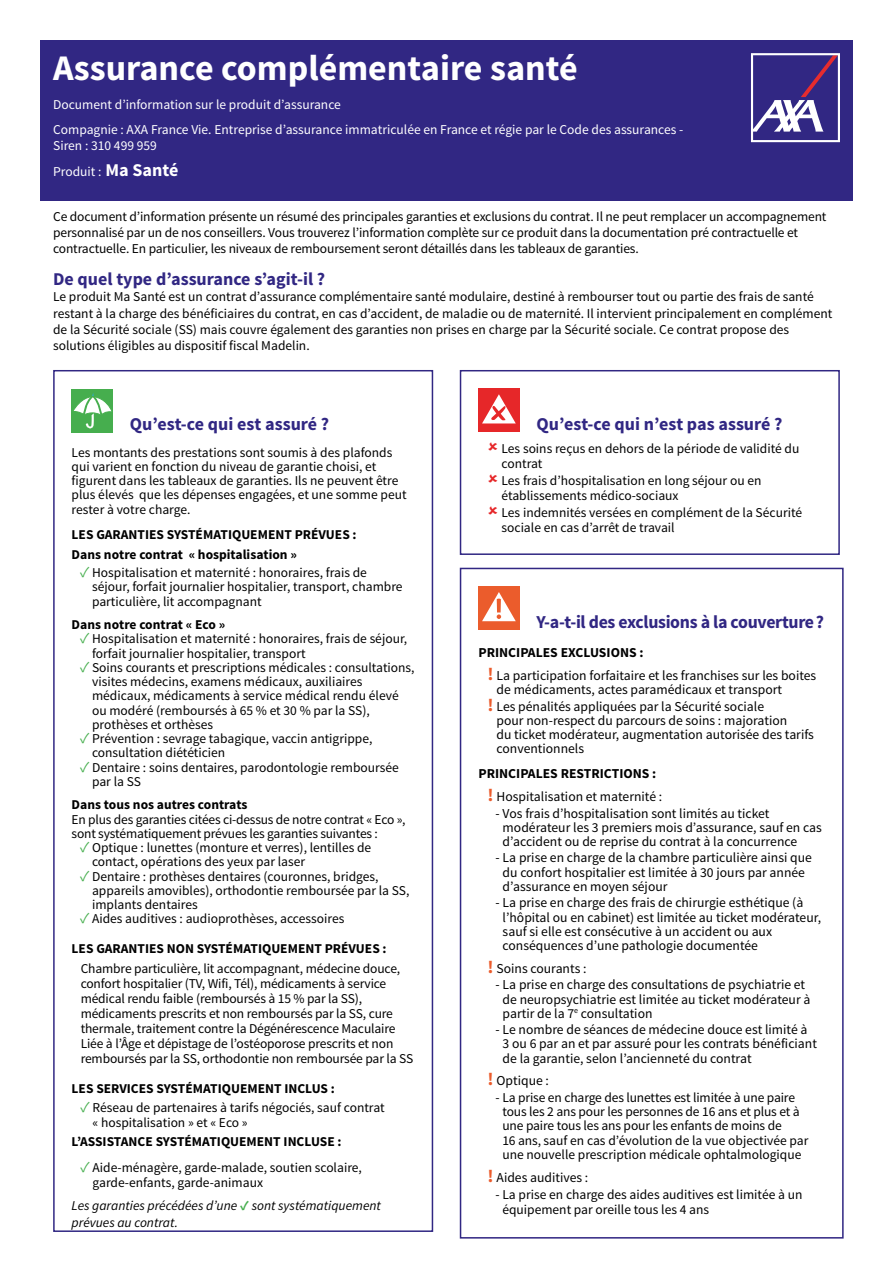
<style>
.page{position:relative;width:893px;height:1263px;background:#fff}
.page>*{position:absolute;margin:0;border:0;box-sizing:border-box;transform-origin:0 0}
.t1{font:700 36px "Source Sans Pro";color:#fff}
.t2{font:700 18.15px "Source Sans Pro";letter-spacing:-.02em;color:#312783}
.t3{font:700 18px "Source Sans Pro";color:#312783}
.t4{font:13.65px/14.2px "Source Sans Pro";color:#000}
.t5{font:13.5px/14.2px "Source Sans Pro";color:#000}
.t6{font:700 13.5px/19.2px "Source Sans Pro";color:#000}
.t7{font:13.5px/24.8px "Source Sans Pro";color:#fff}
.t8{font:italic 13.5px/16.2px "Source Sans Pro";color:#000}
.s1{font-weight:700;font-size:18px}
.s2{font-size:15px;color:#46ae4e}
.s3{font-weight:700;font-style:normal;color:#46ae4e}
.s4{font-weight:700}
.s5{font-weight:700;font-size:18.15px;color:#eb5c2c}
</style>
<div class="page">
<div style="left:40px;top:40px;width:813px;height:161px;background:#312783"></div>
<svg style="left:751px;top:53px;width:89px;height:89px"></svg>
<div style="left:53px;top:370px;width:380px;height:862px;border:2px solid #312783"></div>
<div style="left:460px;top:370px;width:380px;height:185px;border:2px solid #312783"></div>
<div style="left:460px;top:568px;width:384px;height:670px;border:2px solid #312783"></div>
<div style="left:72px;top:389px;width:41px;height:44px;background:#46ae4e"></div>
<svg style="left:73px;top:393px;width:39px;height:35px"></svg>
<div style="left:478px;top:388px;width:41px;height:44px;background:#e62729"></div>
<svg style="left:482px;top:394px;width:34px;height:29px"></svg>
<div style="left:478px;top:586px;width:41px;height:43px;background:#eb5c2c"></div>
<svg style="left:482px;top:592px;width:34px;height:29px"></svg>
<h1 class="t1" style="left:53px;top:45px;width:526px">Assurance complémentaire santé</h1>
<p class="t7" style="left:53px;top:92px;width:632px">Document d’information sur le produit d’assurance<br>Compagnie : AXA France Vie. Entreprise d’assurance immatriculée en France et régie par le Code des assurances -</p>
<p class="t7" style="left:53px;top:133px;width:127px;line-height:25.8px">Siren : 310 499 959<br>Produit : <span class="s1">Ma Santé</span></p>
<p class="t5" style="left:53px;top:208px;width:775px;line-height:16.2px">Ce document d’information présente un résumé des principales garanties et exclusions du contrat. Il ne peut remplacer un accompagnement personnalisé par un de nos conseillers. Vous trouverez l’information complète sur ce produit dans la documentation pré contractuelle et contractuelle. En particulier, les niveaux de remboursement seront détaillés dans les tableaux de garanties.</p>
<h3 class="t3" style="left:53px;top:268px;width:274px">De quel type d’assurance s’agit-il ?</h3>
<p class="t5" style="left:53px;top:289px;width:781px;line-height:16.2px">Le produit Ma Santé est un contrat d’assurance complémentaire santé modulaire, destiné à rembourser tout ou partie des frais de santé restant à la charge des bénéficiaires du contrat, en cas d’accident, de maladie ou de maternité. Il intervient principalement en complément de la Sécurité sociale (SS) mais couvre également des garanties non prises en charge par la Sécurité sociale. Ce contrat propose des solutions éligibles au dispositif fiscal Madelin.</p>
<h3 class="t3" style="left:130px;top:412px;width:201px">Qu’est-ce qui est assuré ?</h3>
<p class="t5" style="left:72px;top:445px;width:336px">Les montants des prestations sont soumis à des plafonds qui varient en fonction du niveau de garantie choisi, et figurent dans les tableaux de garanties. Ils ne peuvent être plus élevés que les dépenses engagées, et une somme peut rester à votre charge.</p>
<p class="t6" style="left:72px;top:526px;width:287px">LES GARANTIES SYSTÉMATIQUEMENT PRÉVUES :<br>Dans notre contrat « hospitalisation »</p>
<p class="t5" style="left:92px;top:566px;width:312px;text-indent:-12px"><span class="s2">✓</span> Hospitalisation et maternité : honoraires, frais de séjour, forfait journalier hospitalier, transport, chambre particulière, lit accompagnant</p>
<p class="t6" style="left:72px;top:615px;width:155px">Dans notre contrat « Eco »</p>
<p class="t5" style="left:92px;top:632px;width:317px;text-indent:-12px"><span class="s2">✓</span> Hospitalisation et maternité : honoraires, frais de séjour, forfait journalier hospitalier, transport</p>
<p class="t5" style="left:92px;top:660px;width:324px;text-indent:-12px"><span class="s2">✓</span> Soins courants et prescriptions médicales : consultations, visites médecins, examens médicaux, auxiliaires médicaux, médicaments à service médical rendu élevé ou modéré (remboursés à 65 % et 30 % par la SS), prothèses et orthèses</p>
<p class="t5" style="left:92px;top:732px;width:282px;text-indent:-12px"><span class="s2">✓</span> Prévention : sevrage tabagique, vaccin antigrippe, consultation diététicien</p>
<p class="t5" style="left:92px;top:760px;width:308px;text-indent:-12px"><span class="s2">✓</span> Dentaire : soins dentaires, parodontologie remboursée par la SS</p>
<p class="t6" style="left:72px;top:796px;width:177px">Dans tous nos autres contrats</p>
<p class="t5" style="left:72px;top:812px;width:335px">En plus des garanties citées ci-dessus de notre contrat « Eco », sont systématiquement prévues les garanties suivantes :</p>
<p class="t5" style="left:92px;top:841px;width:281px;text-indent:-12px"><span class="s2">✓</span> Optique : lunettes (monture et verres), lentilles de contact, opérations des yeux par laser</p>
<p class="t5" style="left:92px;top:869px;width:319px;text-indent:-12px"><span class="s2">✓</span> Dentaire : prothèses dentaires (couronnes, bridges, appareils amovibles), orthodontie remboursée par la SS, implants dentaires</p>
<p class="t5" style="left:80px;top:912px;width:266px"><span class="s2">✓</span> Aides auditives : audioprothèses, accessoires</p>
<p class="t6" style="left:72px;top:940px;width:317px">LES GARANTIES NON SYSTÉMATIQUEMENT PRÉVUES :</p>
<p class="t5" style="left:81px;top:961px;width:334px;line-height:15px">Chambre particulière, lit accompagnant, médecine douce, confort hospitalier (TV, Wifi, Tél), médicaments à service médical rendu faible (remboursés à 15 % par la SS), médicaments prescrits et non remboursés par la SS, cure thermale, traitement contre la Dégénérescence Maculaire Liée à l’Âge et dépistage de l’ostéoporose prescrits et non remboursés par la SS, orthodontie non remboursée par la SS</p>
<p class="t6" style="left:72px;top:1079px;width:265px">LES SERVICES SYSTÉMATIQUEMENT INCLUS :</p>
<p class="t5" style="left:93px;top:1100px;width:294px;line-height:15px;text-indent:-12px"><span class="s2">✓</span> Réseau de partenaires à tarifs négociés, sauf contrat « hospitalisation » et « Eco »</p>
<p class="t6" style="left:72px;top:1132px;width:271px">L’ASSISTANCE SYSTÉMATIQUEMENT INCLUSE :</p>
<p class="t5" style="left:93px;top:1160px;width:271px;line-height:15px;text-indent:-12px"><span class="s2">✓</span> Aide-ménagère, garde-malade, soutien scolaire, garde-enfants, garde-animaux</p>
<p class="t8" style="left:72px;top:1198px;width:311px">Les garanties précédées d’une <span class="s3">✓</span> sont systématiquement prévues au contrat.</p>
<h3 class="t3" style="left:536px;top:412px;width:248px">Qu’est-ce qui n’est pas assuré ?</h3>
<p class="t5" style="left:501px;top:441px;width:299px;line-height:15px">Les soins reçus en dehors de la période de validité du contrat</p>
<p class="t5" style="left:501px;top:473px;width:261px;line-height:15px">Les frais d’hospitalisation en long séjour ou en établissements médico-sociaux</p>
<p class="t5" style="left:501px;top:506px;width:302px;line-height:15px">Les indemnités versées en complément de la Sécurité sociale en cas d’arrêt de travail</p>
<h2 class="t2" style="left:536px;top:610px;width:289px">Y-a-t-il des exclusions à la couverture?</h2>
<p class="t4" style="left:488px;top:641px;width:330px;line-height:22.8px;text-indent:-9px"><span class="s4">PRINCIPALES EXCLUSIONS :<br></span><span class="s5">!</span> La participation forfaitaire et les franchises sur les boites</p>
<p class="t4" style="left:488px;top:682px;width:296px;line-height:16.4px;text-indent:9px">de médicaments, actes paramédicaux et transport <span class="s5">!</span> Les pénalités appliquées par la Sécurité sociale</p>
<p class="t4" style="left:497px;top:713px;width:319px">pour non-respect du parcours de soins : majoration<br>du ticket modérateur, augmentation autorisée des tarifs conventionnels</p>
<p class="t4" style="left:488px;top:763px;width:176px;line-height:22.8px;text-indent:-9px"><span class="s4">PRINCIPALES RESTRICTIONS : </span><span class="s5">!</span> Hospitalisation et maternité :</p>
<p class="t4" style="left:503px;top:806px;width:321px;text-indent:-7px">- Vos frais d’hospitalisation sont limités au ticket modérateur les 3 premiers mois d’assurance, sauf en cas d’accident ou de reprise du contrat à la concurrence</p>
<p class="t4" style="left:503px;top:851px;width:311px;text-indent:-7px">- La prise en charge de la chambre particulière ainsi que du confort hospitalier est limitée à 30 jours par année d’assurance en moyen séjour</p>
<p class="t4" style="left:503px;top:896px;width:320px;text-indent:-7px">- La prise en charge des frais de chirurgie esthétique (à l’hôpital ou en cabinet) est limitée au ticket modérateur, sauf si elle est consécutive à un accident ou aux conséquences d’une pathologie documentée</p>
<p class="t4" style="left:488px;top:961px;width:101px"><span class="s5">!</span> Soins courants :</p>
<p class="t4" style="left:503px;top:978px;width:309px;text-indent:-7px">- La prise en charge des consultations de psychiatrie et de neuropsychiatrie est limitée au ticket modérateur à partir de la 7<sup>e</sup> consultation</p>
<p class="t4" style="left:503px;top:1023px;width:316px;text-indent:-7px">- Le nombre de séances de médecine douce est limité à<br>3 ou 6 par an et par assuré pour les contrats bénéficiant de la garantie, selon l’ancienneté du contrat</p>
<p class="t4" style="left:488px;top:1074px;width:63px"><span class="s5">!</span> Optique :</p>
<p class="t5" style="left:502px;top:1090px;width:308px;text-indent:-7px">- La prise en charge des lunettes est limitée à une paire tous les 2 ans pour les personnes de 16 ans et plus et à une paire tous les ans pour les enfants de moins de<br>16 ans, sauf en cas d’évolution de la vue objectivée par une nouvelle prescription médicale ophtalmologique</p>
<p class="t4" style="left:488px;top:1170px;width:102px"><span class="s5">!</span> Aides auditives :</p>
<p class="t5" style="left:502px;top:1187px;width:302px;line-height:15px;text-indent:-7px">- La prise en charge des aides auditives est limitée à un équipement par oreille tous les 4 ans</p>
</div>
